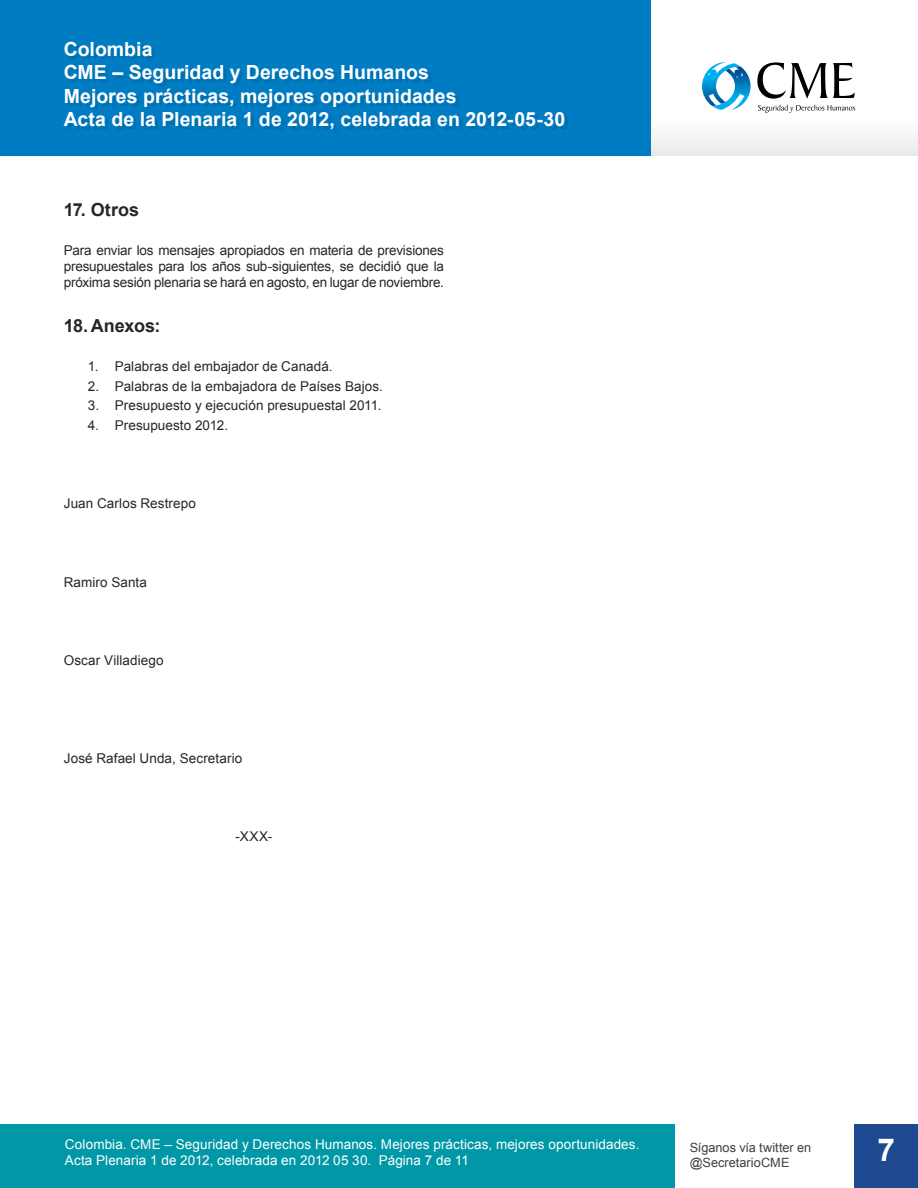
<style>
.page{position:relative;width:918px;height:1188px;background:#fff}
.page>*{position:absolute;margin:0;border:0;box-sizing:border-box;transform-origin:0 0}
.t1{font:700 31.5px "Arial";color:#fff}
.t2{font:700 19.5px/23.4px "Arial";color:#fff}
.t3{font:700 18px "Arial";color:#262626}
.t4{font:13.5px/16.2px "Arial";letter-spacing:.005em;color:#262626;text-align:justify}
.t5{font:13.5px/16.2px "Arial";letter-spacing:.01em;color:#fff}
.t6{font:12.75px/14.7px "Arial";color:#404040}
</style>
<div class="page">
<div style="left:854px;top:1124px;width:64px;height:64px;background:#1e4990"></div>
<div style="left:0;top:1124px;width:675px;height:64px;background:#0098a7"></div>
<div style="left:0;top:0;width:651px;height:155px;background:#007cc3"></div>
<div style="left:651px;top:0;width:267px;height:155px;background:linear-gradient(to bottom,#fff,#f6f7f7)"></div>
<div style="left:67px;top:45px;width:500px;height:87px;background:#000;opacity:.1"></div>
<svg style="left:757px;top:62px;width:98px;height:37px"></svg>
<svg style="left:758px;top:105px;width:97px;height:8px"></svg>
<svg style="left:702px;top:62px;width:49px;height:48px"></svg>
<h2 class="t2" style="left:64px;top:38px;width:503px">Colombia<br>CME – Seguridad y Derechos Humanos<br>Mejores prácticas, mejores oportunidades<br>Acta de la Plenaria 1 de 2012, celebrada en 2012-05-30</h2>
<h3 class="t3" style="left:64px;top:197px;width:77px">17. Otros</h3>
<p class="t4" style="left:64px;top:242px;width:382px">Para enviar los mensajes apropiados en materia de previsiones presupuestales para los años sub-siguientes, se decidió que la próxima sesión plenaria se hará en agosto, en lugar de noviembre.</p>
<h3 class="t3" style="left:64px;top:313px;width:98px">18. Anexos:</h3>
<p class="t4" style="left:88px;top:358px;width:246px">1. Palabras del embajador de Canadá.</p>
<p class="t4" style="left:88px;top:378px;width:297px">2. Palabras de la embajadora de Países Bajos.</p>
<p class="t4" style="left:88px;top:398px;width:295px">3. Presupuesto y ejecución presupuestal 2011.</p>
<p class="t4" style="left:88px;top:417px;width:142px">4. Presupuesto 2012.</p>
<p class="t4" style="left:64px;top:496px;width:134px">Juan Carlos Restrepo</p>
<p class="t4" style="left:64px;top:574px;width:85px">Ramiro Santa</p>
<p class="t4" style="left:64px;top:652px;width:101px">Oscar Villadiego</p>
<p class="t4" style="left:64px;top:750px;width:180px">José Rafael Unda, Secretario</p>
<p class="t4" style="left:235px;top:829px;width:39px">-XXX-</p>
<p class="t5" style="left:65px;top:1137px;width:576px">Colombia. CME – Seguridad y Derechos Humanos. Mejores prácticas, mejores oportunidades.<br>Acta Plenaria 1 de 2012, celebrada en 2012 05 30. Página 7 de 11</p>
<p class="t6" style="left:690px;top:1141px;width:123px">Síganos vía twitter en @SecretarioCME</p>
<h1 class="t1" style="left:877px;top:1128px;width:19px">7</h1>
</div>
